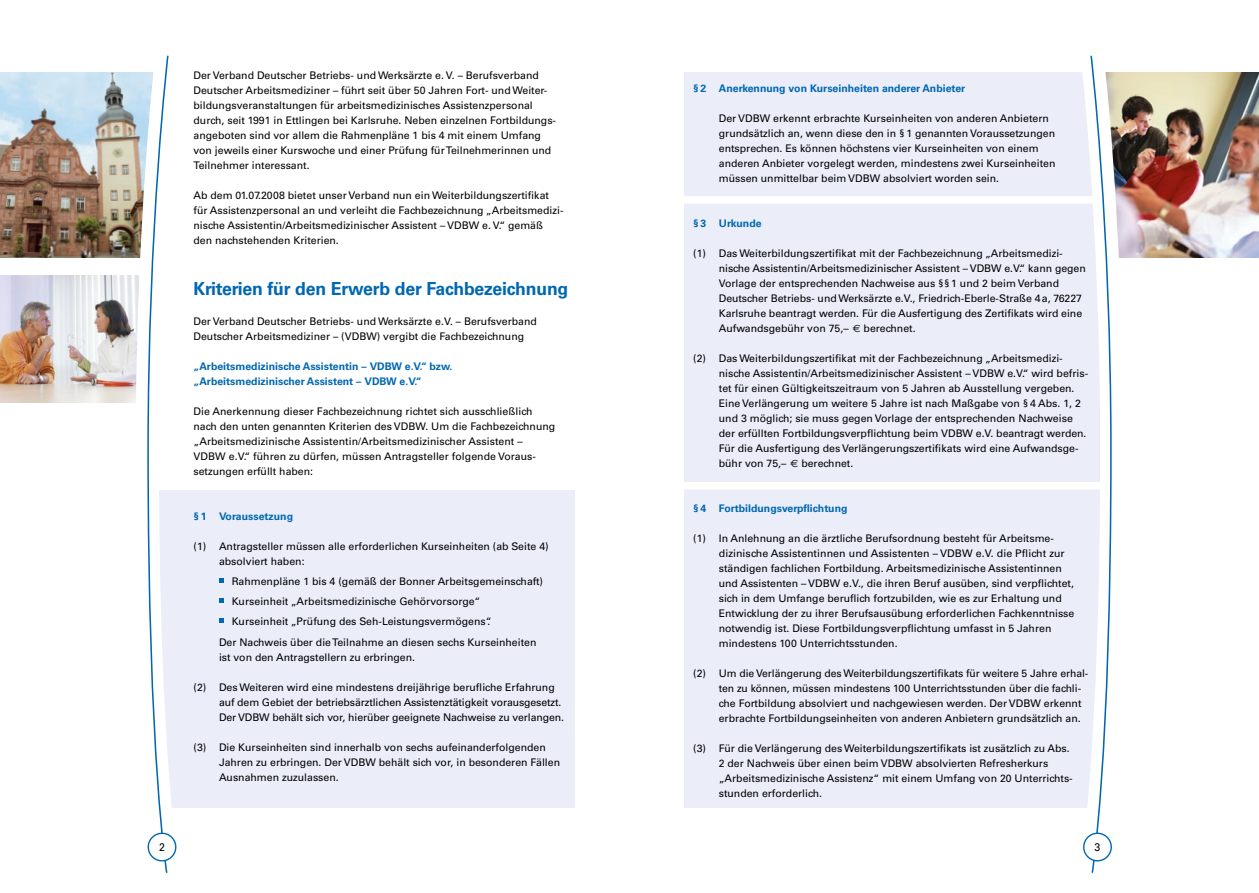
<style>
.page{position:relative;width:1259px;height:893px;background:#fff}
.page>*{position:absolute;margin:0;border:0;box-sizing:border-box;transform-origin:0 0}
.t1{font:700 18px "Univers";letter-spacing:-.01em;color:#0067b1}
.t2{font:11.1px "Univers";color:#000;scale:.95 1}
.t3{font:10.5px/15px "Univers";color:#000}
.t4{font:700 10.5px/15px "Univers";color:#0067b1}
.s1{font-family:"Euro Sans"}
</style>
<div class="page">
<img style="left:0;top:276px;width:124px;height:126px">
<img style="left:0;top:72px;width:124px;height:186px">
<img style="left:1134px;top:72px;width:125px;height:186px">
<div style="left:684px;top:72px;width:415px;height:736px;background:#ebeef9"></div>
<div style="left:159px;top:491px;width:416px;height:317px;background:#ebeef9"></div>
<svg style="left:219px;top:578px;width:5px;height:5px"></svg>
<svg style="left:219px;top:598px;width:5px;height:5px"></svg>
<svg style="left:219px;top:618px;width:5px;height:5px"></svg>
<div style="left:675px;top:196px;width:425px;height:8px;background:#fff"></div>
<div style="left:675px;top:482px;width:425px;height:8px;background:#fff"></div>
<svg style="left:124px;top:72px;width:67px;height:778px"></svg>
<svg style="left:147px;top:55px;width:29px;height:818px"></svg>
<img style="left:1082px;top:72px;width:52px;height:186px">
<svg style="left:1083px;top:55px;width:29px;height:818px"></svg>
<p class="t3" style="left:193px;top:68px;width:364px">Der Verband Deutscher Betriebs- und Werksärzte e. V. – Berufsverband Deutscher Arbeitsmediziner – führt seit über 50 Jahren Fort- und Weiter&shy;bildungsveranstaltungen für arbeitsmedizinisches Assistenzpersonal durch, seit 1991 in Ettlingen bei Karlsruhe. Neben einzelnen Fortbildungs&shy;angeboten sind vor allem die Rahmenpläne 1 bis 4 mit einem Umfang von jeweils einer Kurswoche und einer Prüfung für Teilnehmerinnen und Teilnehmer interessant.</p>
<p class="t3" style="left:193px;top:188px;width:371px">Ab dem 01.07.2008 bietet unser Verband nun ein Weiterbildungszertifikat für Assistenzpersonal an und verleiht die Fachbezeichnung „Arbeitsmedizi&shy;nische Assistentin/Arbeitsmedizinischer Assistent – VDBW e. V.“ gemäß den nachstehenden Kriterien.</p>
<h1 class="t1" style="left:193px;top:278px;width:376px">Kriterien für den Erwerb der Fachbezeichnung</h1>
<p class="t3" style="left:193px;top:313px;width:345px">Der Verband Deutscher Betriebs- und Werksärzte e.V. – Berufsverband<br>Deutscher Arbeitsmediziner – (VDBW) vergibt die Fachbezeichnung</p>
<p class="t4" style="left:193px;top:359px;width:260px">„Arbeitsmedizinische Assistentin – VDBW e.V.“ bzw. „Arbeitsmedizinischer Assistent – VDBW e.V.“</p>
<p class="t3" style="left:193px;top:404px;width:363px">Die Anerkennung dieser Fachbezeichnung richtet sich ausschließlich nach den unten genannten Kriterien des VDBW. Um die Fachbezeichnung „Arbeitsmedizinische Assistentin/Arbeitsmedizinischer Assistent – VDBW e.V.“ führen zu dürfen, müssen Antragsteller folgende Voraus&shy;setzungen erfüllt haben:</p>
<p class="t4" style="left:193px;top:509px;width:101px">§1 Voraussetzung</p>
<p class="t3" style="left:219px;top:539px;width:331px;text-indent:-26px">(1) Antragsteller müssen alle erforderlichen Kurseinheiten (ab Seite 4) absolviert haben:</p>
<p class="t3" style="left:232px;top:574px;width:313px">Rahmenpläne 1 bis 4 (gemäß der Bonner Arbeitsgemeinschaft)</p>
<p class="t3" style="left:232px;top:594px;width:250px">Kurseinheit „Arbeitsmedizinische Gehörvorsorge“</p>
<p class="t3" style="left:232px;top:614px;width:261px">Kurseinheit „Prüfung des Seh-Leistungsvermögens“.</p>
<p class="t3" style="left:219px;top:635px;width:319px">Der Nachweis über die Teilnahme an diesen sechs Kurseinheiten</p>
<p class="t3" style="left:219px;top:650px;width:197px">ist von den Antragstellern zu erbringen.</p>
<p class="t3" style="left:219px;top:680px;width:346px;text-indent:-26px">(2) Des Weiteren wird eine mindestens dreijährige berufliche Erfahrung auf dem Gebiet der betriebsärztlichen Assistenztätigkeit vorausgesetzt.<br>Der VDBW behält sich vor, hierüber geeignete Nachweise zu verlangen.</p>
<p class="t3" style="left:219px;top:740px;width:342px;text-indent:-26px">(3) Die Kurseinheiten sind innerhalb von sechs aufeinanderfolgenden<br>Jahren zu erbringen. Der VDBW behält sich vor, in besonderen Fällen<br>Ausnahmen zuzulassen.</p>
<p class="t4" style="left:693px;top:81px;width:273px">§2 Anerkennung von Kurseinheiten anderer Anbieter</p>
<p class="t3" style="left:719px;top:111px;width:338px">Der VDBW erkennt erbrachte Kurseinheiten von anderen Anbietern grundsätzlich an, wenn diese den in §1 genannten Voraussetzungen entsprechen. Es können höchstens vier Kurseinheiten von einem anderen Anbieter vorgelegt werden, mindestens zwei Kurseinheiten müssen unmittelbar beim VDBW absolviert worden sein.</p>
<p class="t4" style="left:693px;top:216px;width:70px">§3 Urkunde</p>
<p class="t3" style="left:719px;top:246px;width:368px;text-indent:-26px">(1) Das Weiterbildungszertifikat mit der Fachbezeichnung „Arbeitsmedizi&shy;nische Assistentin/Arbeitsmedizinischer Assistent – VDBW e.V.“ kann gegen Vorlage der entsprechenden Nachweise aus §§1 und 2 beim Verband Deutscher Betriebs- und Werksärzte e.V., Friedrich-Eberle-Straße 4a, 76227<br>Karlsruhe beantragt werden. Für die Ausfertigung des Zertifikats wird eine Aufwandsgebühr von 75,– <span class="s1">E</span> berechnet.</p>
<p class="t3" style="left:719px;top:351px;width:371px;text-indent:-25px">(2) Das Weiterbildungszertifikat mit der Fachbezeichnung „Arbeitsmedizi&shy;nische Assistentin/Arbeitsmedizinischer Assistent – VDBW e.V.“ wird befris&shy;tet für einen Gültigkeitszeitraum von 5 Jahren ab Ausstellung vergeben.<br>Eine Verlängerung um weitere 5 Jahre ist nach Maßgabe von §4 Abs. 1, 2 und 3 möglich; sie muss gegen Vorlage der entsprechenden Nachweise der erfüllten Fortbildungsverpflichtung beim VDBW e.V. beantragt werden.<br>Für die Ausfertigung des Verlängerungszertifikats wird eine Aufwandsge&shy;bühr von 75,– <span class="s1">E</span> berechnet.</p>
<p class="t4" style="left:693px;top:501px;width:156px">§4 Fortbildungsverpflichtung</p>
<p class="t3" style="left:719px;top:531px;width:357px;text-indent:-26px">(1) In Anlehnung an die ärztliche Berufsordnung besteht für Arbeitsme&shy;dizinische Assistentinnen und Assistenten – VDBW e.V. die Pflicht zur ständigen fachlichen Fortbildung. Arbeitsmedizinische Assistentinnen und Assistenten – VDBW e.V., die ihren Beruf ausüben, sind verpflichtet, sich in dem Umfange beruflich fortzubilden, wie es zur Erhaltung und Entwicklung der zu ihrer Berufsausübung erforderlichen Fachkenntnisse notwendig ist. Diese Fortbildungsverpflichtung umfasst in 5 Jahren mindestens 100 Unterrichtsstunden.</p>
<p class="t3" style="left:719px;top:666px;width:371px;text-indent:-26px">(2) Um die Verlängerung des Weiterbildungszertifikats für weitere 5 Jahre erhal&shy;ten zu können, müssen mindestens 100 Unterrichtsstunden über die fachli&shy;che Fortbildung absolviert und nachgewiesen werden. Der VDBW erkennt erbrachte Fortbildungseinheiten von anderen Anbietern grundsätzlich an.</p>
<p class="t3" style="left:719px;top:741px;width:355px;text-indent:-26px">(3) Für die Verlängerung des Weiterbildungszertifikats ist zusätzlich zu Abs.<br>2 der Nachweis über einen beim VDBW absolvierten Refresherkurs „Arbeitsmedizinische Assistenz“ mit einem Umfang von 20 Unterrichts&shy;stunden erforderlich.</p>
<p class="t2" style="left:159px;top:840px;width:8px">2</p>
<p class="t2" style="left:1094px;top:840px;width:8px">3</p>
</div>
